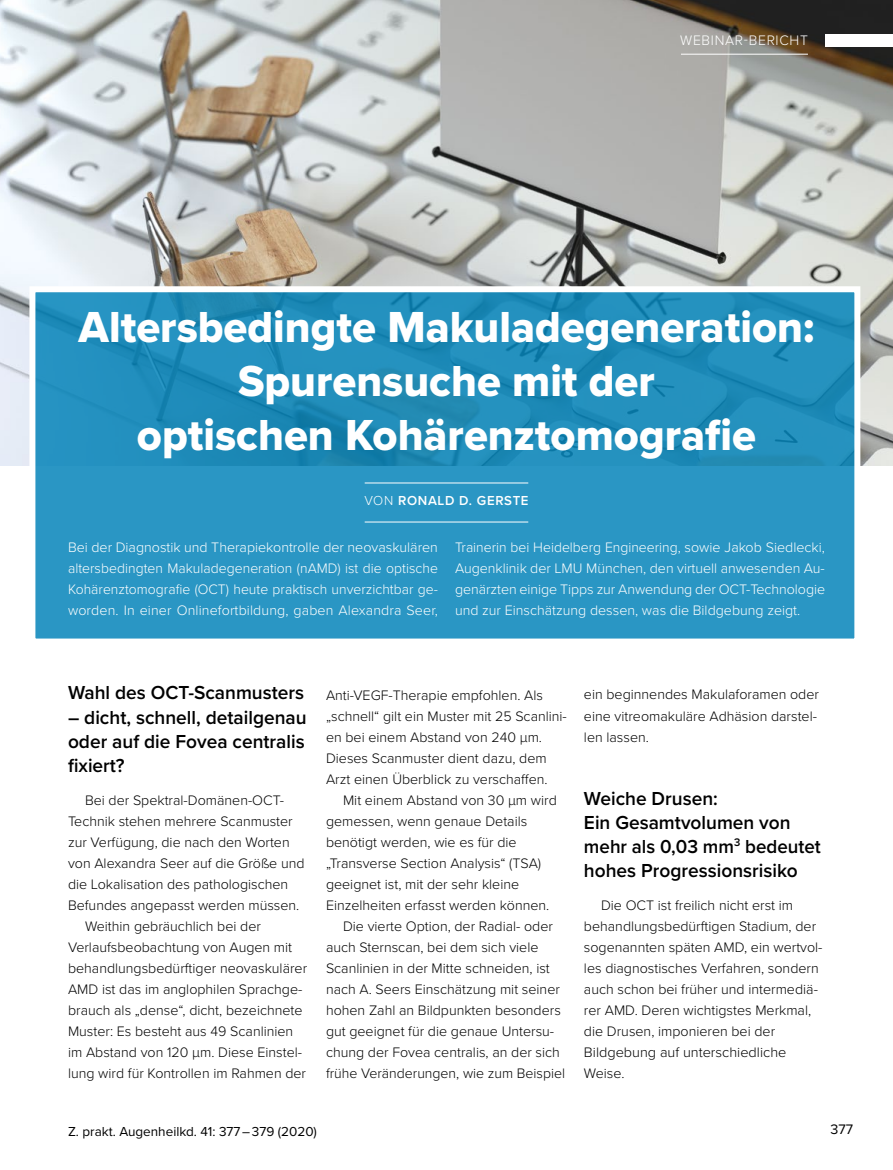
<style>
.page{position:relative;width:893px;height:1170px;background:#fff}
.page>*{position:absolute;margin:0;border:0;box-sizing:border-box;transform-origin:0 0}
.t1{font:45px/54px "Proxima Nova Extrabld";color:#fff;text-align:center}
.t2{font:600 19.5px/24px "Proxima Nova";color:#000;text-align:justify}
.t3{font:300 14.25px/21px "Proxima Nova";color:#000}
.t4{font:300 14.25px/21px "Proxima Nova";letter-spacing:.01em;color:#fff;text-align:justify}
.t5{font:300 14.25px "Proxima Nova";letter-spacing:.05em;color:#fff}
.t6{font:14.25px "Proxima Nova";color:#000}
.t7{font:13.5px "Proxima Nova";color:#000}
.t8{font:600 13.5px "Proxima Nova";letter-spacing:.05em;color:#fff}
.s1{font-weight:300}
</style>
<div class="page">
<img style="left:0;top:0;width:893px;height:465px">
<svg style="left:36px;top:293px;width:817px;height:344px;background:#2591be"></svg>
<div style="left:29px;top:286px;width:831px;height:358px;border:6px solid #fff"></div>
<hr style="left:681px;top:54px;width:127px;height:1px;background:#fff">
<div style="left:826px;top:34px;width:67px;height:13px;background:#fff"></div>
<hr style="left:365px;top:482px;width:163px;height:1px;background:#fff">
<hr style="left:365px;top:521px;width:163px;height:1px;background:#fff">
<p class="t5" style="left:680px;top:32px;width:129px">WEBINAR-BERICHT</p>
<h1 class="t1" style="left:79px;top:302px;width:737px">Altersbedingte Makuladegeneration:<br>Spurensuche mit der<br>optischen Kohärenztomografie</h1>
<p class="t8" style="left:364px;top:492px;width:166px"><span class="s1">VON</span> RONALD D. GERSTE</p>
<p class="t4" style="left:68px;top:537px;width:371px">Bei der Diagnostik und Therapiekontrolle der neovaskulären altersbedingten Makuladegeneration (nAMD) ist die optische Kohärenztomografie (OCT) heute praktisch unverzichtbar ge&shy;worden. In einer Onlinefortbildung, gaben Alexandra Seer,</p>
<p class="t4" style="left:455px;top:537px;width:372px">Trainerin bei Heidelberg Engineering, sowie Jakob Siedlecki, Augenklinik der LMU München, den virtuell anwesenden Au&shy;genärzten einige Tipps zur Anwendung der OCT-Technologie und zur Einschätzung dessen, was die Bildgebung zeigt.</p>
<h2 class="t2" style="left:68px;top:681px;width:238px">Wahl des OCT-Scanmusters</h2>
<h2 class="t2" style="left:68px;top:705px;width:240px">– dicht, schnell, detailgenau oder auf die Fovea centralis fixiert?</h2>
<p class="t3" style="left:85px;top:789px;width:201px">Bei der Spektral-Domänen-OCT-</p>
<p class="t3" style="left:68px;top:810px;width:226px">Technik stehen mehrere Scanmuster</p>
<p class="t3" style="left:68px;top:831px;width:223px">zur Verfügung, die nach den Worten</p>
<p class="t3" style="left:68px;top:852px;width:238px">von Alexandra Seer auf die Größe und</p>
<p class="t3" style="left:68px;top:873px;width:222px">die Lokalisation des pathologischen</p>
<p class="t3" style="left:68px;top:894px;width:233px">Befundes angepasst werden müssen.</p>
<p class="t3" style="left:85px;top:915px;width:177px">Weithin gebräuchlich bei der</p>
<p class="t3" style="left:68px;top:936px;width:226px">Verlaufsbeobachtung von Augen mit</p>
<p class="t3" style="left:68px;top:957px;width:241px">behandlungsbedürftiger neovaskulärer</p>
<p class="t3" style="left:68px;top:978px;width:236px">AMD ist das im anglophilen Sprachge-</p>
<p class="t3" style="left:68px;top:999px;width:236px">brauch als „dense“, dicht, bezeichnete</p>
<p class="t3" style="left:68px;top:1020px;width:227px">Muster: Es besteht aus 49 Scanlinien</p>
<p class="t3" style="left:68px;top:1041px;width:236px">im Abstand von 120 µm. Diese Einstel-</p>
<p class="t3" style="left:68px;top:1062px;width:240px">lung wird für Kontrollen im Rahmen der</p>
<p class="t3" style="left:326px;top:684px;width:242px">Anti-VEGF-Therapie empfohlen. Als „schnell“ gilt ein Muster mit 25 Scanlini&shy;en bei einem Abstand von 240 µm.<br>Dieses Scanmuster dient dazu, dem Arzt einen Überblick zu verschaffen.</p>
<p class="t3" style="left:343px;top:789px;width:215px">Mit einem Abstand von 30 µm wird</p>
<p class="t3" style="left:326px;top:810px;width:203px">gemessen, wenn genaue Details</p>
<p class="t3" style="left:326px;top:831px;width:192px">benötigt werden, wie es für die</p>
<p class="t3" style="left:326px;top:852px;width:217px">„Transverse Section Analysis“ (TSA)</p>
<p class="t3" style="left:326px;top:873px;width:195px">geeignet ist, mit der sehr kleine</p>
<p class="t3" style="left:326px;top:894px;width:225px">Einzelheiten erfasst werden können.</p>
<p class="t3" style="left:343px;top:915px;width:212px">Die vierte Option, der Radial- oder</p>
<p class="t3" style="left:326px;top:936px;width:214px">auch Sternscan, bei dem sich viele</p>
<p class="t3" style="left:326px;top:957px;width:225px">Scanlinien in der Mitte schneiden, ist</p>
<p class="t3" style="left:326px;top:978px;width:235px">nach A. Seers Einschätzung mit seiner</p>
<p class="t3" style="left:326px;top:999px;width:236px">hohen Zahl an Bildpunkten besonders</p>
<p class="t3" style="left:326px;top:1020px;width:230px">gut geeignet für die genaue Untersu-</p>
<p class="t3" style="left:326px;top:1041px;width:235px">chung der Fovea centralis, an der sich</p>
<p class="t3" style="left:326px;top:1062px;width:241px">frühe Veränderungen, wie zum Beispiel</p>
<p class="t3" style="left:584px;top:684px;width:236px">ein beginnendes Makulaforamen oder eine vitreomakuläre Adhäsion darstel&shy;len lassen.</p>
<h2 class="t2" style="left:584px;top:786px;width:238px;text-align:left">Weiche Drusen:<br>Ein Gesamtvolumen von mehr als 0,03 mm<sup>3</sup> bedeutet hohes Progressionsrisiko</h2>
<p class="t3" style="left:584px;top:894px;width:240px;text-indent:17px">Die OCT ist freilich nicht erst im behandlungsbedürftigen Stadium, der sogenannten späten AMD, ein wertvol&shy;les diagnostisches Verfahren, sondern auch schon bei früher und intermediä&shy;rer AMD. Deren wichtigstes Merkmal, die Drusen, imponieren bei der<br>Bildgebung auf unterschiedliche<br>Weise.</p>
<p class="t7" style="left:68px;top:1122px;width:250px">Z. prakt. Augenheilkd. 41: 377 – 379 (2020)</p>
<p class="t6" style="left:831px;top:1120px;width:24px">377</p>
</div>
